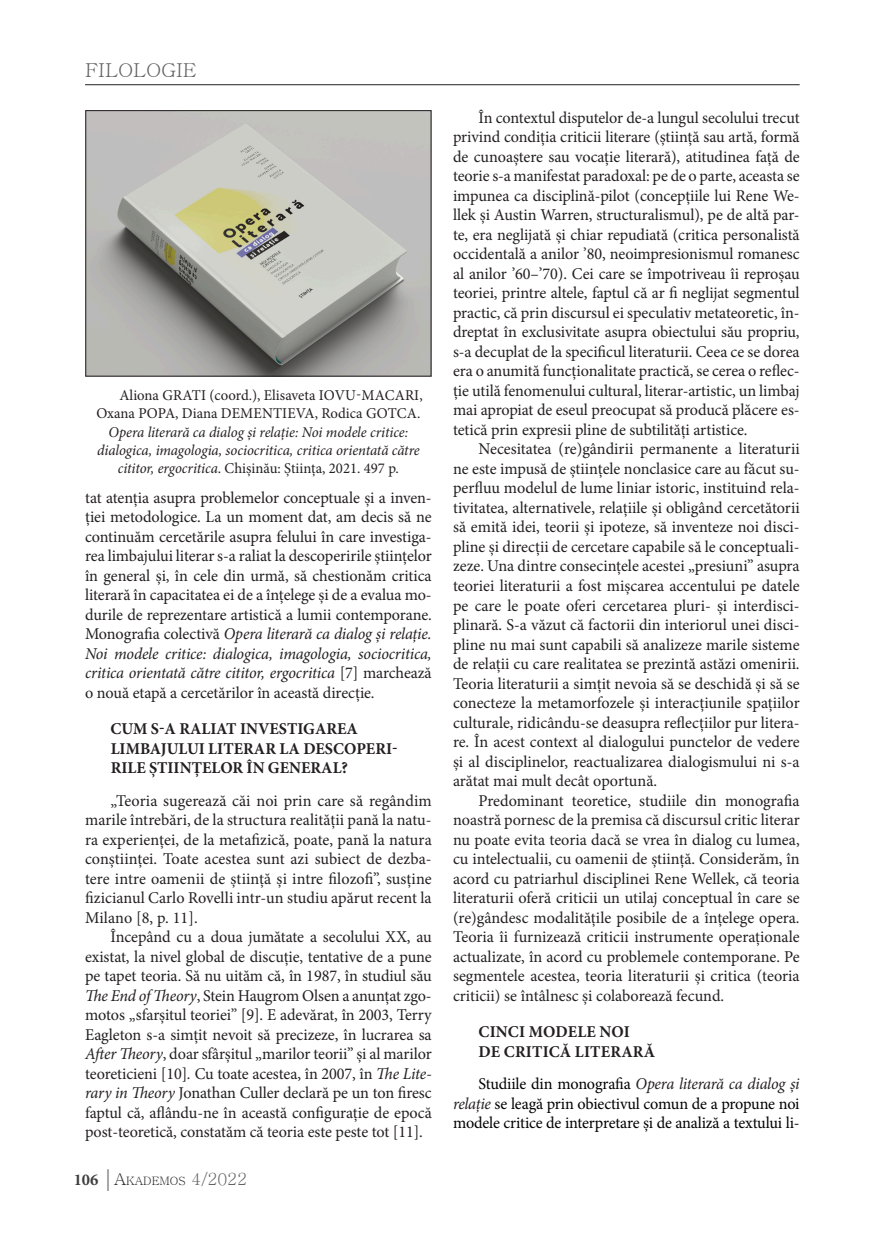
<style>
.page{position:relative;width:872px;height:1234px;background:#fff}
.page>*{position:absolute;margin:0;border:0;box-sizing:border-box;transform-origin:0 0}
.t1{font:19.2px "Batang";color:#636366;scale:1.06 1}
.t2{font:16.5px/19.5px "Minion Pro";letter-spacing:-.005em;color:#231f20;text-align:justify}
.t3{font:16.5px/19.5px "Minion Pro";letter-spacing:-.01em;color:#000;text-align:justify}
.t4{font:700 16.5px/19.5px "Minion Pro";color:#231f20}
.t5{font:italic 15px/18px "Minion Pro";letter-spacing:-.005em;color:#231f20;text-align:center}
.t6{font:15px/18px "Minion Pro";color:#231f20;text-align:right}
.t7{font:11.55px "Batang";color:#231f20}
.s1{font-style:normal}
.s2{font-style:italic}
.s3{font-family:"Minion Pro";font-weight:700;font-size:16.5px;color:#3e3e3f}
.s4{font-family:"Garamond";font-size:24px;color:#636366}
.s5{font-size:16.5px}
.s6{font-size:16.5px;color:#636366}
.s7{font-style:italic;color:#231f20}
</style>
<div class="page">
<hr style="left:85px;top:84px;width:714px;height:1px;background:#231f20">
<img style="left:88px;top:112px;width:341px;height:262px">
<div style="left:86px;top:110px;width:345px;height:266px;border:1px solid #231f20"></div>
<p class="t1" style="left:85px;top:60px;width:107px">FILOLOGIE</p>
<p class="t6" style="left:96px;top:386px;width:328px">Aliona GRATI (coord.), Elisaveta IOVU-MACARI,<br>Oxana POPA, Diana DEMENTIEVA, Rodica GOTCA.</p>
<p class="t5" style="left:97px;top:422px;width:324px">Opera literară ca dialog și relație: Noi modele critice: dialogica, imagologia, sociocritica, critica orientată către cititor, ergocritica<span class="s1">. Chișinău: Știința, 2021. 497 p.</span></p>
<p class="t2" style="left:85px;top:487px;width:348px">tat atenția asupra problemelor conceptuale și a inven&shy;ției metodologice. La un moment dat, am decis să ne continuăm cercetările asupra felului în care investiga&shy;rea limbajului literar s-a raliat la descoperirile științelor în general și, în cele din urmă, să chestionăm critica literară în capacitatea ei de a înțelege și de a evalua mo&shy;durile de reprezentare artistică a lumii contemporane.<br>Monografia colectivă <span class="s2">Opera literară ca dialog și relație.<br>Noi modele critice: dialogica, imagologia, sociocritica, critica orientată către cititor, ergocritica</span> [7] marchează o nouă etapă a cercetărilor în această direcție.</p>
<p class="t4" style="left:111px;top:719px;width:288px">CUM S-A RALIAT INVESTIGAREA<br>LIMBAJULUI LITERAR LA DESCOPERI-<br>RILE ȘTIINȚELOR ÎN GENERAL?</p>
<p class="t2" style="left:85px;top:790px;width:348px;text-indent:26px">„Teoria sugerează căi noi prin care să regândim marile întrebări, de la structura realității pană la natu&shy;ra experienței, de la metafizică, poate, pană la natura conștiinței. Toate acestea sunt azi subiect de dezba&shy;tere intre oamenii de știință și intre filozofi”, susține fizicianul Carlo Rovelli intr-un studiu apărut recent la Milano [8, p. 11].</p>
<p class="t2" style="left:85px;top:927px;width:348px;text-indent:26px">Începând cu a doua jumătate a secolului XX, au existat, la nivel global de discuție, tentative de a pune pe tapet teoria. Să nu uităm că, în 1987, în studiul său <span class="s2">The End of Theory</span>, Stein Haugrom Olsen a anunțat zgo&shy;motos „sfarșitul teoriei” [9]. E adevărat, în 2003, Terry Eagleton s-a simțit nevoit să precizeze, în lucrarea sa <span class="s2">After Theory</span>, doar sfârșitul „marilor teorii” şi al marilor teoreticieni [10]<span class="s2">.</span> Cu toate acestea, în 2007, în <span class="s2">The Lite&shy;rary in Theory</span> Jonathan Culler declară pe un ton firesc faptul că, aflându-ne în această configurație de epocă post-teoretică, constatăm că teoria este peste tot [11].</p>
<p class="t7" style="left:74px;top:1175px;width:175px"><span class="s3">106</span> <span class="s4">|</span><span class="s5">A</span>KADEMOS <span class="s6">4/2022</span></p>
<p class="t2" style="left:453px;top:108px;width:348px;text-indent:26px">În contextul disputelor de-a lungul secolului trecut privind condiția criticii literare (știință sau artă, formă de cunoaștere sau vocație literară), atitudinea față de teorie s-a manifestat paradoxal: pe de o parte, aceasta se impunea ca disciplină-pilot (concepțiile lui Rene We&shy;llek și Austin Warren, structuralismul), pe de altă par&shy;te, era neglijată și chiar repudiată (critica personalistă occidentală a anilor ’80, neoimpresionismul romanesc al anilor ’60–’70). Cei care se împotriveau îi reproșau teoriei, printre altele, faptul că ar fi neglijat segmentul practic, că prin discursul ei speculativ metateoretic, în&shy;dreptat în exclusivitate asupra obiectului său propriu, s-a decuplat de la specificul literaturii. Ceea ce se dorea era o anumită funcționalitate practică, se cerea o reflec&shy;ție utilă fenomenului cultural, literar-artistic, un limbaj mai apropiat de eseul preocupat să producă plăcere es&shy;tetică prin expresii pline de subtilități artistice.</p>
<p class="t2" style="left:453px;top:439px;width:348px;text-indent:26px">Necesitatea (re)gândirii permanente a literaturii ne este impusă de științele nonclasice care au făcut su&shy;perfluu modelul de lume liniar istoric, instituind rela&shy;tivitatea, alternativele, relațiile și obligând cercetătorii să emită idei, teorii și ipoteze, să inventeze noi disci&shy;pline și direcții de cercetare capabile să le conceptuali&shy;zeze. Una dintre consecințele acestei „presiuni” asupra teoriei literaturii a fost mișcarea accentului pe datele pe care le poate oferi cercetarea pluri- și interdisci&shy;plinară. S-a văzut că factorii din interiorul unei disci&shy;pline nu mai sunt capabili să analizeze marile sisteme de relații cu care realitatea se prezintă astăzi omenirii.<br>Teoria literaturii a simțit nevoia să se deschidă și să se conecteze la metamorfozele şi interacțiunile spațiilor culturale, ridicându-se deasupra reflecțiilor pur litera&shy;re. În acest context al dialogului punctelor de vedere și al disciplinelor, reactualizarea dialogismului ni s-a arătat mai mult decât oportună.</p>
<p class="t2" style="left:453px;top:790px;width:348px;text-indent:26px">Predominant teoretice, studiile din monografia noastră pornesc de la premisa că discursul critic literar nu poate evita teoria dacă se vrea în dialog cu lumea, cu intelectualii, cu oamenii de știință. Considerăm, în acord cu patriarhul disciplinei Rene Wellek, că teoria literaturii oferă criticii un utilaj conceptual în care se (re)gândesc modalitățile posibile de a înțelege opera.<br>Teoria îi furnizează criticii instrumente operaționale actualizate, în acord cu problemele contemporane. Pe segmentele acestea, teoria literaturii și critica (teoria criticii) se întâlnesc și colaborează fecund.</p>
<p class="t4" style="left:478px;top:1021px;width:178px">CINCI MODELE NOI<br>DE CRITICĂ LITERARĂ</p>
<p class="t3" style="left:453px;top:1073px;width:348px;text-indent:26px">Studiile din monografia <span class="s7">Opera literară ca dialog și relație</span> se leagă prin obiectivul comun de a propune noi modele critice de interpretare și de analiză a textului li-</p>
</div>
